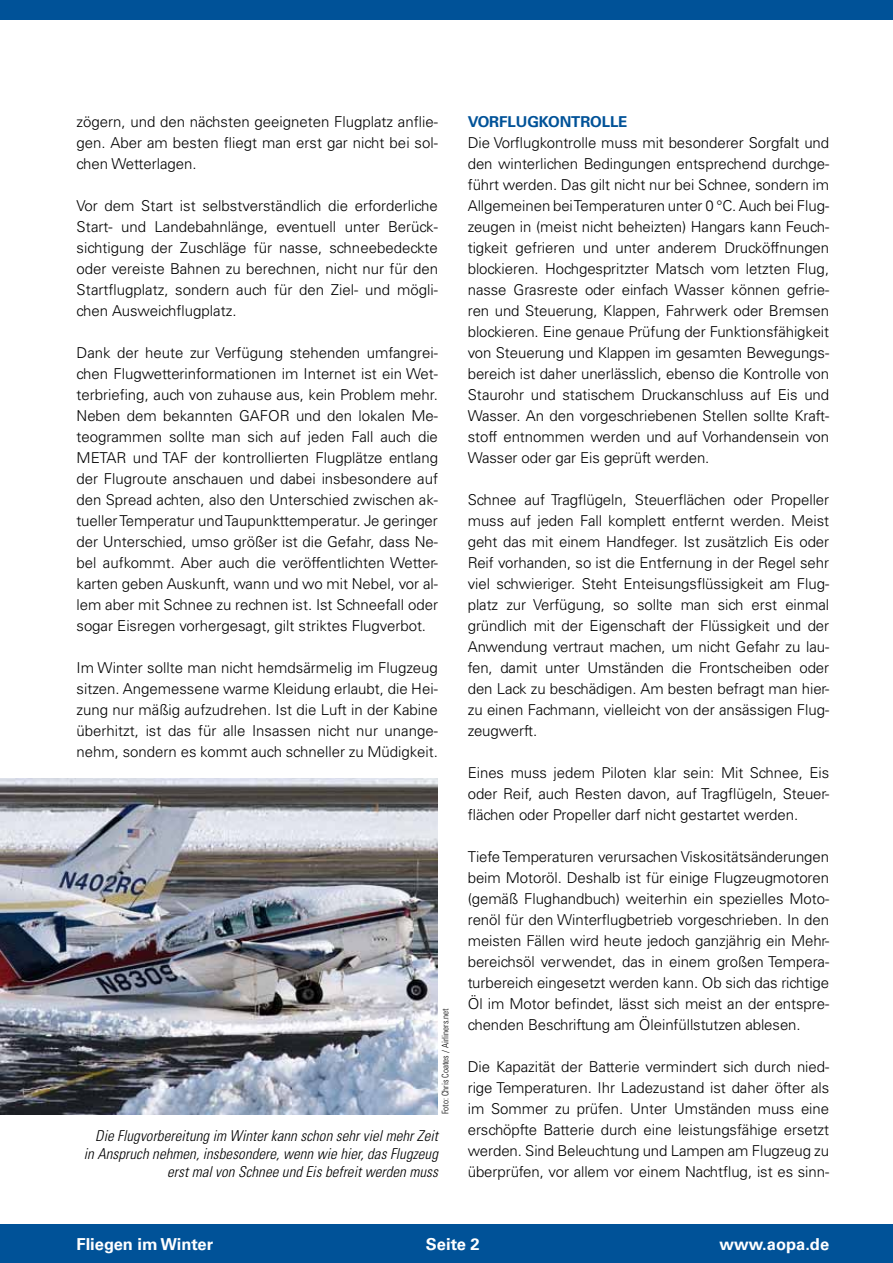
<style>
.page{position:relative;width:893px;height:1263px;background:#fff}
.page>*{position:absolute;margin:0;border:0;box-sizing:border-box;transform-origin:0 0}
.t1{font:700 16.5px "Univers LT";color:#fff}
.t2{font:300 15px/21px "Univers LT";letter-spacing:-.005em;color:#000;text-align:justify}
.t3{font:italic 300 condensed 15px/18px "Univers LT";letter-spacing:.005em;color:#000;text-align:right}
.t4{font:700 15px "Univers LT";letter-spacing:-.005em;color:#005298}
.t5{font:300 condensed 9px "Univers LT";color:#000}
</style>
<div class="page">
<div style="left:0;top:0;width:893px;height:20px;background:#005298"></div>
<div style="left:0;top:1224px;width:893px;height:39px;background:#005298"></div>
<img style="left:0;top:778px;width:438px;height:336px">
<p class="t2" style="left:77px;top:111px;width:363px">zögern, und den nächsten geeigneten Flugplatz anflie&shy;gen. Aber am besten fliegt man erst gar nicht bei sol&shy;chen Wetterlagen.</p>
<p class="t2" style="left:77px;top:195px;width:363px">Vor dem Start ist selbstverständlich die erforderliche Start- und Landebahnlänge, eventuell unter Berück&shy;sichtigung der Zuschläge für nasse, schneebedeckte oder vereiste Bahnen zu berechnen, nicht nur für den Startflugplatz, sondern auch für den Ziel- und mögli&shy;chen Ausweichflugplatz.</p>
<p class="t2" style="left:77px;top:342px;width:363px">Dank der heute zur Verfügung stehenden umfangrei&shy;chen Flugwetterinformationen im Internet ist ein Wet&shy;terbriefing, auch von zuhause aus, kein Problem mehr.<br>Neben dem bekannten GAFOR und den lokalen Me&shy;teogrammen sollte man sich auf jeden Fall auch die METAR und TAF der kontrollierten Flugplätze entlang der Flugroute anschauen und dabei insbesondere auf den Spread achten, also den Unterschied zwischen ak&shy;tueller Temperatur und Taupunkttemperatur. Je geringer der Unterschied, umso größer ist die Gefahr, dass Ne&shy;bel aufkommt. Aber auch die veröffentlichten Wetter&shy;karten geben Auskunft, wann und wo mit Nebel, vor al&shy;lem aber mit Schnee zu rechnen ist. Ist Schneefall oder sogar Eisregen vorhergesagt, gilt striktes Flugverbot.</p>
<p class="t2" style="left:77px;top:657px;width:363px">Im Winter sollte man nicht hemdsärmelig im Flugzeug sitzen. Angemessene warme Kleidung erlaubt, die Hei&shy;zung nur mäßig aufzudrehen. Ist die Luft in der Kabine überhitzt, ist das für alle Insassen nicht nur unange&shy;nehm, sondern es kommt auch schneller zu Müdigkeit.</p>
<p class="t5" style="left:440px;top:1114px;width:107px;rotate:-90deg">Foto: Chris Coates / Airliners.net</p>
<p class="t3" style="left:84px;top:1127px;width:356px">Die Flugvorbereitung im Winter kann schon sehr viel mehr Zeit in Anspruch nehmen, insbesondere, wenn wie hier, das Flugzeug erst mal von Schnee und Eis befreit werden muss</p>
<p class="t4" style="left:468px;top:113px;width:161px">Vorflugkontrolle</p>
<p class="t2" style="left:468px;top:132px;width:363px">Die Vorflugkontrolle muss mit besonderer Sorgfalt und den winterlichen Bedingungen entsprechend durchge&shy;führt werden. Das gilt nicht nur bei Schnee, sondern im Allgemeinen bei Temperaturen unter 0 °C. Auch bei Flug&shy;zeugen in (meist nicht beheizten) Hangars kann Feuch&shy;tigkeit gefrieren und unter anderem Drucköffnungen blockieren. Hochgespritzter Matsch vom letzten Flug, nasse Grasreste oder einfach Wasser können gefrie&shy;ren und Steuerung, Klappen, Fahrwerk oder Bremsen blockieren. Eine genaue Prüfung der Funktionsfähigkeit von Steuerung und Klappen im gesamten Bewegungs&shy;bereich ist daher unerlässlich, ebenso die Kontrolle von Staurohr und statischem Druckanschluss auf Eis und Wasser. An den vorgeschriebenen Stellen sollte Kraft&shy;stoff entnommen werden und auf Vorhandensein von Wasser oder gar Eis geprüft werden.</p>
<p class="t2" style="left:468px;top:489px;width:363px">Schnee auf Tragflügeln, Steuerflächen oder Propeller muss auf jeden Fall komplett entfernt werden. Meist geht das mit einem Handfeger. Ist zusätzlich Eis oder Reif vorhanden, so ist die Entfernung in der Regel sehr viel schwieriger. Steht Enteisungsflüssigkeit am Flug&shy;platz zur Verfügung, so sollte man sich erst einmal gründlich mit der Eigenschaft der Flüssigkeit und der Anwendung vertraut machen, um nicht Gefahr zu lau&shy;fen, damit unter Umständen die Frontscheiben oder den Lack zu beschädigen. Am besten befragt man hier&shy;zu einen Fachmann, vielleicht von der ansässigen Flug&shy;zeugwerft.</p>
<p class="t2" style="left:468px;top:762px;width:363px">Eines muss jedem Piloten klar sein: Mit Schnee, Eis oder Reif, auch Resten davon, auf Tragflügeln, Steuer&shy;flächen oder Propeller darf nicht gestartet werden.</p>
<p class="t2" style="left:468px;top:846px;width:363px">Tiefe Temperaturen verursachen Viskositätsänderungen beim Motoröl. Deshalb ist für einige Flugzeugmotoren (gemäß Flughandbuch) weiterhin ein spezielles Moto&shy;renöl für den Winterflugbetrieb vorgeschrieben. In den meisten Fällen wird heute jedoch ganzjährig ein Mehr&shy;bereichsöl verwendet, das in einem großen Tempera&shy;turbereich eingesetzt werden kann. Ob sich das richtige Öl im Motor befindet, lässt sich meist an der entspre&shy;chenden Beschriftung am Öleinfüllstutzen ablesen.</p>
<p class="t2" style="left:468px;top:1056px;width:363px">Die Kapazität der Batterie vermindert sich durch nied&shy;rige Temperaturen. Ihr Ladezustand ist daher öfter als im Sommer zu prüfen. Unter Umständen muss eine erschöpfte Batterie durch eine leistungsfähige ersetzt werden. Sind Beleuchtung und Lampen am Flugzeug zu überprüfen, vor allem vor einem Nachtflug, ist es sinn-</p>
<p class="t1" style="left:77px;top:1234px;width:138px">Fliegen im Winter</p>
<p class="t1" style="left:426px;top:1234px;width:55px">Seite 2</p>
<p class="t1" style="left:720px;top:1234px;width:111px">www.aopa.de</p>
</div>
